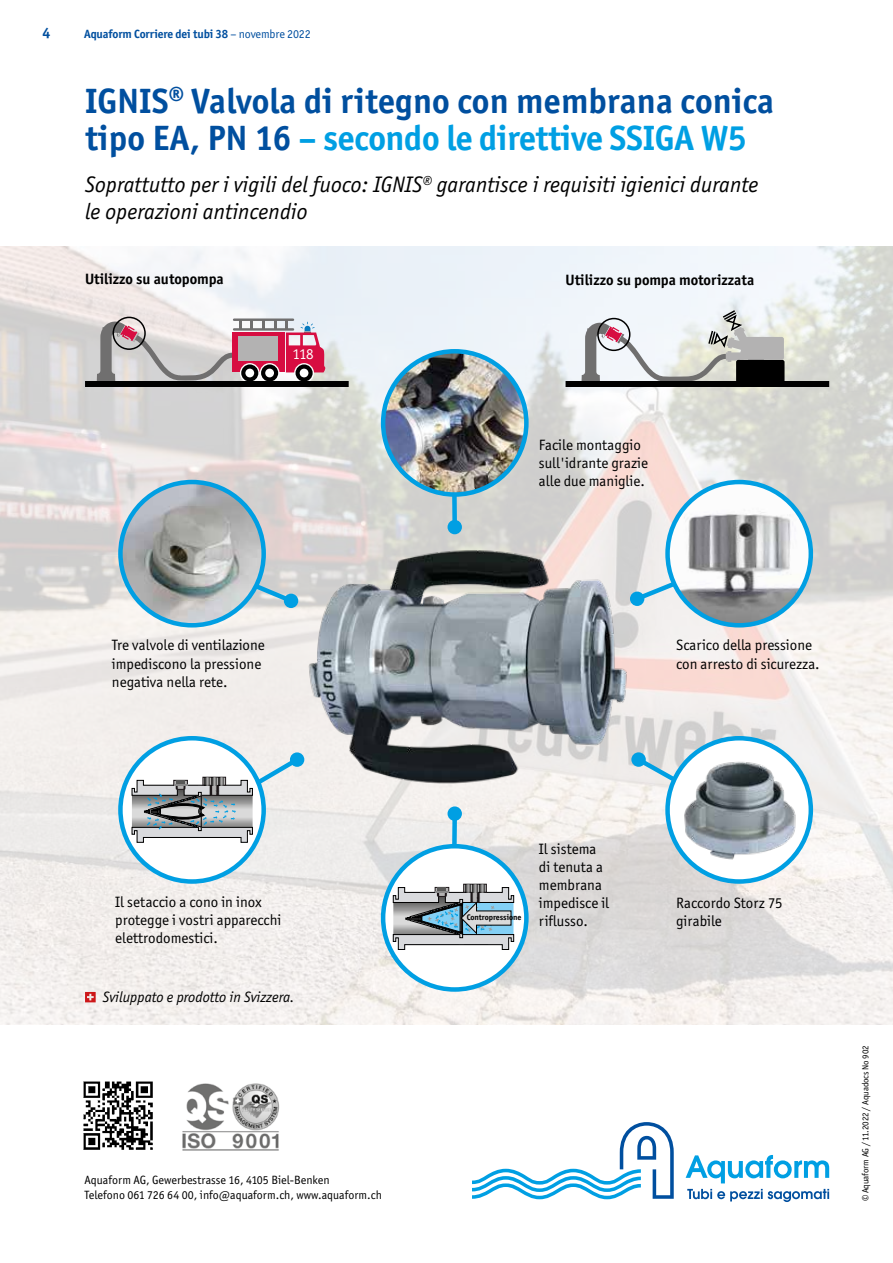
<style>
.page{position:relative;width:893px;height:1263px;background:#fff}
.page>*{position:absolute;margin:0;border:0;box-sizing:border-box;transform-origin:0 0}
.t1{font:700 35.25px/37.5px "Officina San ITC";letter-spacing:.005em;color:#004f9f}
.t2{font:italic 22.5px/27px "Officina San ITC";letter-spacing:.005em;color:#000}
.t3{font:15px/18px "Officina San ITC";color:#000}
.t4{font:700 15px "Officina San ITC";color:#000}
.t5{font:italic 15px "Officina San ITC";color:#000}
.t6{font:15px "Officina San ITC";color:#fff}
.t7{font:700 15px "Officina San ITC";color:#004f9f}
.t8{font:12px/15px "Officina San ITC";color:#000}
.t9{font:700 12px "Officina San ITC";letter-spacing:-.01em;color:#004f9f}
.t10{font:9px "Officina San ITC";letter-spacing:-.01em;color:#000}
.t11{font:700 8.1px "Officina San ITC";color:#000}
.s1{font-weight:400}
.s2{color:#009fe3}
</style>
<div class="page">
<img style="left:0;top:247px;width:893px;height:778px">
<img style="left:182px;top:1083px;width:98px;height:68px">
<img style="left:83px;top:1081px;width:70px;height:69px">
<svg style="left:85px;top:992px;width:11px;height:10px"></svg>
<img style="left:304px;top:546px;width:327px;height:241px">
<svg style="left:240px;top:556px;width:57px;height:51px;background:#bdcdd3"></svg>
<div style="left:284px;top:594px;width:14px;height:14px;background:#009fe3;border-radius:50%"></div>
<svg style="left:631px;top:549px;width:58px;height:56px;background:#cfdee5"></svg>
<div style="left:630px;top:592px;width:14px;height:14px;background:#009fe3;border-radius:50%"></div>
<svg style="left:632px;top:753px;width:63px;height:72px"></svg>
<div style="left:631px;top:752px;width:15px;height:15px;background:#009fe3;border-radius:50%"></div>
<svg style="left:449px;top:497px;width:10px;height:25px"></svg>
<div style="left:447px;top:520px;width:15px;height:14px;background:#009fe3;border-radius:50%"></div>
<svg style="left:447px;top:806px;width:15px;height:15px"></svg>
<img style="left:383px;top:351px;width:143px;height:143px;border-radius:72px">
<div style="left:381px;top:349px;width:148px;height:148px;border:4px solid #009fe3;border-radius:50%"></div>
<svg style="left:668px;top:738px;width:143px;height:143px"></svg>
<img style="left:680px;top:757px;width:121px;height:106px">
<div style="left:665px;top:736px;width:148px;height:148px;border:4px solid #009fe3;border-radius:50%"></div>
<div style="left:383px;top:846px;width:143px;height:143px;background:#fff;border-radius:50%"></div>
<div style="left:381px;top:844px;width:148px;height:148px;border:4px solid #009fe3;border-radius:50%"></div>
<div style="left:120px;top:738px;width:144px;height:143px;background:#fff;border-radius:50%"></div>
<div style="left:118px;top:736px;width:148px;height:148px;border:4px solid #009fe3;border-radius:50%"></div>
<svg style="left:132px;top:753px;width:171px;height:89px"></svg>
<img style="left:120px;top:482px;width:144px;height:143px;border-radius:72px">
<div style="left:118px;top:480px;width:148px;height:147px;border:4px solid #009fe3;border-radius:50%"></div>
<img style="left:668px;top:482px;width:143px;height:143px;border-radius:72px">
<div style="left:665px;top:480px;width:148px;height:147px;border:4px solid #009fe3;border-radius:50%"></div>
<svg style="left:393px;top:809px;width:121px;height:141px"></svg>
<svg style="left:97px;top:321px;width:136px;height:60px;background:#c8c2c2"></svg>
<div style="left:113px;top:317px;width:33px;height:33px;border:1px solid #000;border-radius:50%"></div>
<hr style="left:233px;top:318px;width:61px;height:3px;background:#706f6f">
<hr style="left:233px;top:328px;width:61px;height:3px;background:#706f6f">
<svg style="left:262px;top:321px;width:3px;height:7px"></svg>
<svg style="left:274px;top:321px;width:2px;height:7px"></svg>
<svg style="left:239px;top:321px;width:2px;height:7px"></svg>
<svg style="left:251px;top:321px;width:2px;height:7px"></svg>
<div style="left:233px;top:332px;width:52px;height:40px;background:#d70d41"></div>
<svg style="left:260px;top:363px;width:20px;height:20px"></svg>
<svg style="left:285px;top:320px;width:40px;height:61px;background:#cd7992"></svg>
<svg style="left:240px;top:363px;width:20px;height:20px"></svg>
<svg style="left:241px;top:364px;width:37px;height:17px"></svg>
<div style="left:238px;top:337px;width:40px;height:24px;background:#b3b2b2"></div>
<div style="left:85px;top:381px;width:264px;height:6px;background:#000"></div>
<div style="left:566px;top:381px;width:263px;height:6px;background:#000"></div>
<svg style="left:581px;top:309px;width:203px;height:72px"></svg>
<svg style="left:686px;top:1155px;width:143px;height:28px"></svg>
<svg style="left:472px;top:1122px;width:202px;height:77px"></svg>
<svg style="left:687px;top:1189px;width:142px;height:13px"></svg>
<p class="t7" style="left:43px;top:24px;width:10px">4</p>
<p class="t9" style="left:84px;top:27px;width:228px">Aquaform Corriere dei tubi 38 <span class="s1">– novembre 2022</span></p>
<h1 class="t1" style="left:85px;top:82px;width:691px">IGNIS<sup>®</sup> Valvola di ritegno con membrana conica tipo EA, PN 16 <span class="s2">– secondo le direttive SSIGA W5</span></h1>
<h2 class="t2" style="left:85px;top:171px;width:675px">Soprattutto per i vigili del fuoco: IGNIS<sup>®</sup> garantisce i requisiti igienici durante le operazioni antincendio</h2>
<p class="t4" style="left:85px;top:269px;width:140px">Utilizzo su autopompa</p>
<p class="t4" style="left:566px;top:270px;width:190px">Utilizzo su pompa motorizzata</p>
<p class="t6" style="left:293px;top:346px;width:23px">118</p>
<p class="t3" style="left:539px;top:435px;width:111px">Facile montaggio sull'idrante grazie alle due maniglie.</p>
<p class="t3" style="left:112px;top:636px;width:154px">Tre valvole di ventilazione impediscono la pressione negativa nella rete.</p>
<p class="t3" style="left:676px;top:636px;width:145px">Scarico della pressione con arresto di sicurezza.</p>
<p class="t3" style="left:115px;top:892px;width:168px">Il setaccio a cono in inox protegge i vostri apparecchi elettrodomestici.</p>
<p class="t5" style="left:103px;top:989px;width:193px">Sviluppato e prodotto in Svizzera.</p>
<p class="t8" style="left:85px;top:1172px;width:299px">Aquaform AG, Gewerbestrasse 16, 4105 Biel-Benken<br>Telefono 061 726 64 00, info@aquaform.ch, www.aquaform.ch</p>
<p class="t11" style="left:467px;top:912px;width:56px">Contropressione</p>
<p class="t3" style="left:539px;top:840px;width:72px">Il sistema di tenuta a membrana impedisce il riflusso.</p>
<p class="t3" style="left:676px;top:894px;width:108px">Raccordo Storz 75 girabile</p>
<p class="t10" style="left:860px;top:1201px;width:158px;rotate:-90deg">© Aquaform AG / 11.2022 / Aquadocs No 902</p>
</div>
